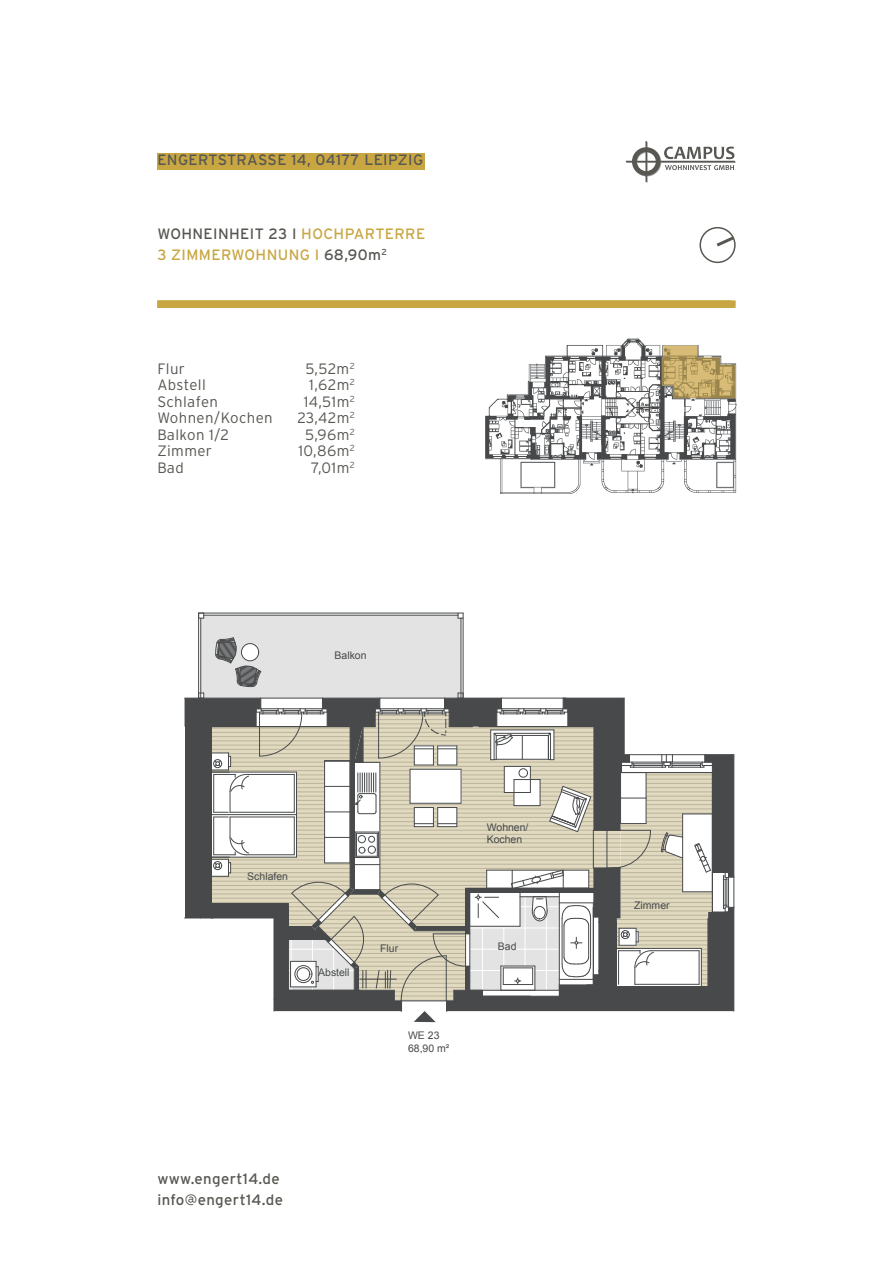
<style>
.page{position:relative;width:893px;height:1263px;background:#fff}
.page>*{position:absolute;margin:0;border:0;box-sizing:border-box;transform-origin:0 0}
.t1{font:300 15px/16.5px "Interstate";letter-spacing:.025em;color:#585752}
.t2{font:15px/21px "Interstate";letter-spacing:.025em;color:#585752}
.t3{font:15px/21px "Interstate";letter-spacing:.025em;color:#c8a743}
.t4{font:10.5px/13px "Arial";color:#47494b}
.s1{color:#585752}
</style>
<div class="page">
<hr style="left:734px;top:907px;width:1px;height:104px;background:#47494b">
<hr style="left:734px;top:877px;width:1px;height:30px;background:#47494b">
<hr style="left:734px;top:755px;width:1px;height:122px;background:#47494b">
<svg style="left:185px;top:613px;width:549px;height:409px"></svg>
<div style="left:157px;top:300px;width:579px;height:8px;background:#c8a743"></div>
<div style="left:699px;top:227px;width:37px;height:36px;border:2px solid #585752;border-radius:50%"></div>
<svg style="left:716px;top:234px;width:20px;height:15px"></svg>
<img style="left:485px;top:338px;width:252px;height:156px">
<img style="left:662px;top:345px;width:74px;height:53px">
<div style="left:157px;top:153px;width:268px;height:17px;background:#c8a743"></div>
<svg style="left:626px;top:141px;width:110px;height:42px"></svg>
<p class="t2" style="left:157px;top:150px;width:267px">ENGERTSTRASSE 14, 04177 LEIPZIG</p>
<p class="t3" style="left:157px;top:223px;width:269px"><span class="s1">WOHNEINHEIT 23 I</span> HOCHPARTERRE<br>3 ZIMMERWOHNUNG I <span class="s1">68,90m</span><sup>2</sup></p>
<p class="t1" style="left:157px;top:360px;width:117px">Flur<br>Abstell<br>Schlafen<br>Wohnen/Kochen<br>Balkon 1/2<br>Zimmer<br>Bad</p>
<p class="t1" style="left:297px;top:360px;width:59px;text-align:right">5,52m<sup>2<br></sup>1,62m<sup>2<br></sup>14,51m<sup>2<br></sup>23,42m<sup>2<br></sup>5,96m<sup>2<br></sup>10,86m<sup>2<br></sup>7,01m<sup>2</sup></p>
<p class="t4" style="left:335px;top:649px;width:33px">Balkon</p>
<p class="t4" style="left:247px;top:869px;width:42px">Schlafen</p>
<p class="t4" style="left:318px;top:966px;width:33px">Abstell</p>
<p class="t4" style="left:380px;top:941px;width:20px">Flur</p>
<p class="t4" style="left:408px;top:1029px;width:43px">WE 23<br>68,90 m²</p>
<p class="t4" style="left:487px;top:821px;width:43px;line-height:12px">Wohnen/<br>Kochen</p>
<p class="t4" style="left:498px;top:940px;width:20px">Bad</p>
<p class="t2" style="left:157px;top:1168px;width:127px">www.engert14.de info@engert14.de</p>
<p class="t4" style="left:634px;top:899px;width:37px">Zimmer</p>
</div>
